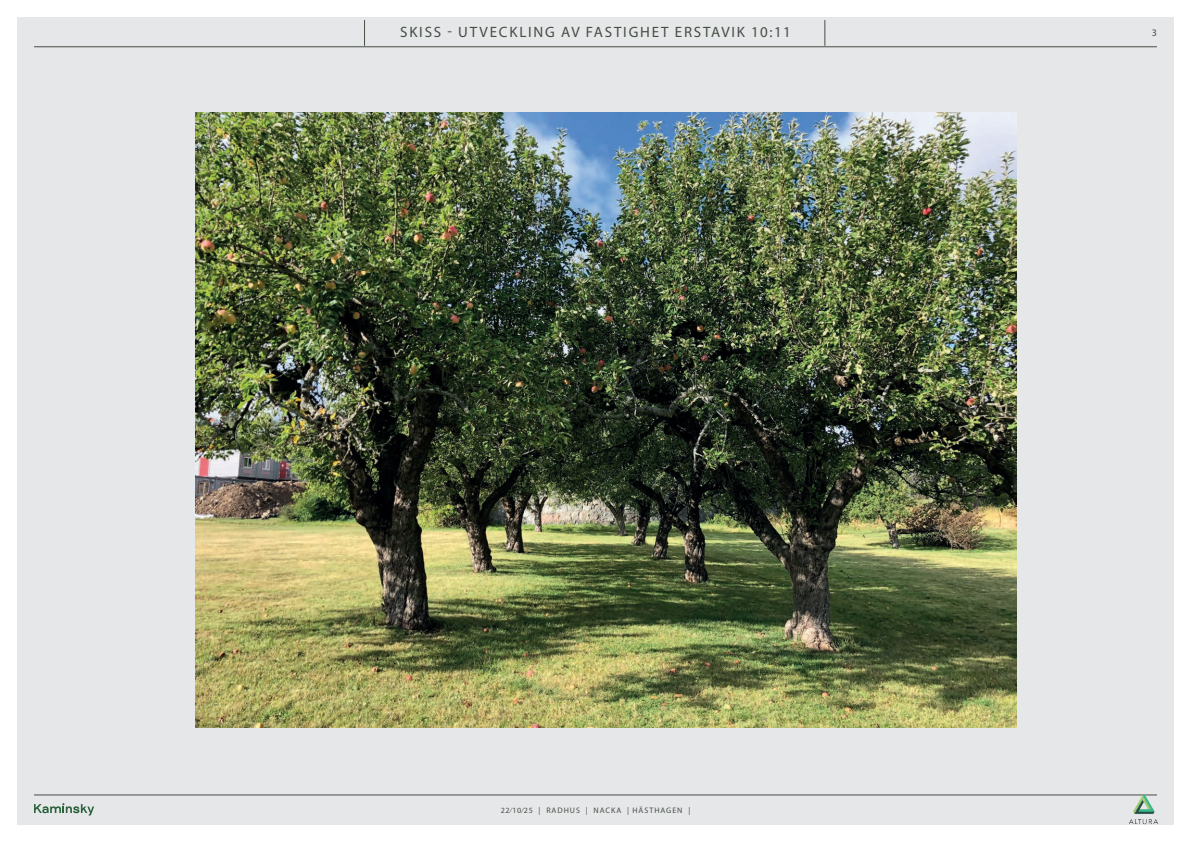
<style>
.page{position:relative;width:1191px;height:842px;background:#fff}
.page>*{position:absolute;margin:0;border:0;box-sizing:border-box;transform-origin:0 0}
.t1{font:15px "Myriad Pro";letter-spacing:.12em;color:#454e45}
.t2{font:10px "Myriad Pro";color:#454e45}
.t3{font:8px "Myriad Pro";letter-spacing:.12em;color:#454e45}
</style>
<div class="page">
<div style="left:17px;top:17px;width:1157px;height:808px;background:#e6e7e9"></div>
<svg style="left:34px;top:803px;width:60px;height:13px"></svg>
<hr style="left:34px;top:795px;width:1123px;height:1px;background:#454e45">
<hr style="left:34px;top:47px;width:1123px;height:1px;background:#454e45">
<svg style="left:364px;top:20px;width:1px;height:26px"></svg>
<svg style="left:824px;top:20px;width:1px;height:26px"></svg>
<img style="left:1127px;top:794px;width:32px;height:31px">
<img style="left:195px;top:113px;width:821px;height:615px">
<p class="t1" style="left:400px;top:23px;width:392px">SKISS - UTVECKLING AV FASTIGHET ERSTAVIK 10:11</p>
<p class="t2" style="left:1151px;top:27px;width:7px">3</p>
<p class="t3" style="left:501px;top:805px;width:191px">22⁄10⁄25 | RADHUS | NACKA | HÄSTHAGEN |</p>
</div>
